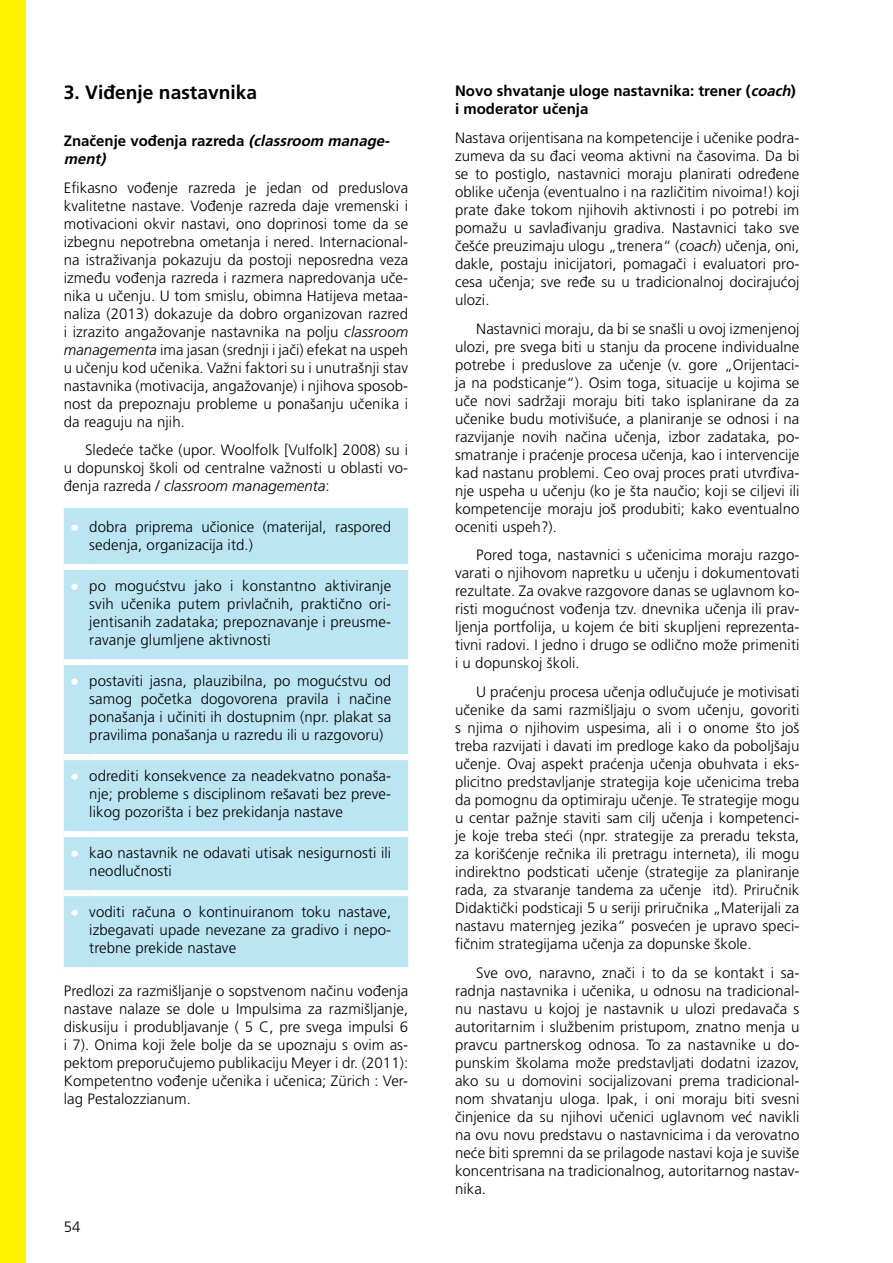
<style>
.page{position:relative;width:893px;height:1263px;background:#fff}
.page>*{position:absolute;margin:0;border:0;box-sizing:border-box;transform-origin:0 0}
.t1{font:700 19.2px "Frutiger LT Pro";color:#000}
.t2{font:300 15px/18px "Frutiger LT Pro";letter-spacing:.005em;color:#000;text-align:justify}
.t3{font:700 15px/18px "Frutiger LT Pro";color:#000}
.s1{font-style:italic}
.s2{font-weight:700;font-size:18px;color:#fff}
</style>
<div class="page">
<div style="left:0;top:0;width:26px;height:1263px;background:#fff200"></div>
<div style="left:64px;top:508px;width:344px;height:459px;background:#bce5f4"></div>
<div style="left:64px;top:564px;width:25px;height:6px;background:#fff"></div>
<div style="left:89px;top:564px;width:319px;height:6px;background:#fff"></div>
<div style="left:64px;top:659px;width:25px;height:6px;background:#fff"></div>
<div style="left:89px;top:659px;width:319px;height:6px;background:#fff"></div>
<div style="left:64px;top:754px;width:25px;height:6px;background:#fff"></div>
<div style="left:89px;top:754px;width:319px;height:6px;background:#fff"></div>
<div style="left:64px;top:831px;width:25px;height:6px;background:#fff"></div>
<div style="left:89px;top:831px;width:319px;height:6px;background:#fff"></div>
<div style="left:64px;top:890px;width:25px;height:6px;background:#fff"></div>
<div style="left:89px;top:890px;width:319px;height:6px;background:#fff"></div>
<p class="t1" style="left:64px;top:81px;width:195px">3. Viđenje nastavnika</p>
<p class="t3" style="left:64px;top:132px;width:331px">Značenje vođenja razreda <span class="s1">(classroom manage&shy;ment)</span></p>
<p class="t2" style="left:64px;top:179px;width:346px">Efikasno vođenje razreda je jedan od preduslova kvalitetne nastave. Vođenje razreda daje vremenski i motivacioni okvir nastavi, ono doprinosi tome da se izbegnu nepotrebna ometanja i nered. Internacional&shy;na istraživanja pokazuju da postoji neposredna veza između vođenja razreda i razmera napredovanja uče&shy;nika u učenju. U tom smislu, obimna Hatijeva metaa&shy;naliza (2013) dokazuje da dobro organizovan razred i izrazito angažovanje nastavnika na polju <span class="s1">classroom managementa</span> ima jasan (srednji i jači) efekat na uspeh u učenju kod učenika. Važni faktori su i unutrašnji stav nastavnika (motivacija, angažovanje) i njihova sposob&shy;nost da prepoznaju probleme u ponašanju učenika i da reaguju na njih.</p>
<p class="t2" style="left:64px;top:441px;width:346px;text-indent:21px">Sledeće tačke (upor. Woolfolk [Vulfolk] 2008) su i u dopunskoj školi od centralne važnosti u oblasti vo&shy;đenja razreda / <span class="s1">classroom managementa</span>:</p>
<p class="t2" style="left:89px;top:518px;width:303px;text-indent:-19px"><span class="s2">•</span> dobra priprema učionice (materijal, raspored sedenja, organizacija itd.)</p>
<p class="t2" style="left:89px;top:577px;width:303px;text-indent:-19px"><span class="s2">•</span> po mogućstvu jako i konstantno aktiviranje svih učenika putem privlačnih, praktično ori&shy;jentisanih zadataka; prepoznavanje i preusme&shy;ravanje glumljene aktivnosti</p>
<p class="t2" style="left:89px;top:672px;width:303px;text-indent:-19px"><span class="s2">•</span> postaviti jasna, plauzibilna, po mogućstvu od samog početka dogovorena pravila i načine ponašanja i učiniti ih dostupnim (npr. plakat sa pravilima ponašanja u razredu ili u razgovoru)</p>
<p class="t2" style="left:89px;top:767px;width:303px;text-indent:-19px"><span class="s2">•</span> odrediti konsekvence za neadekvatno ponaša&shy;nje; probleme s disciplinom rešavati bez preve&shy;likog pozorišta i bez prekidanja nastave</p>
<p class="t2" style="left:89px;top:844px;width:303px;text-indent:-19px"><span class="s2">•</span> kao nastavnik ne odavati utisak nesigurnosti ili neodlučnosti</p>
<p class="t2" style="left:89px;top:903px;width:303px;text-indent:-19px"><span class="s2">•</span> voditi računa o kontinuiranom toku nastave, izbegavati upade nevezane za gradivo i nepo&shy;trebne prekide nastave</p>
<p class="t2" style="left:64px;top:982px;width:346px">Predlozi za razmišljanje o sopstvenom načinu vođenja nastave nalaze se dole u Impulsima za razmišljanje, diskusiju i produbljavanje ( 5 C, pre svega impulsi 6 i 7). Onima koji žele bolje da se upoznaju s ovim as&shy;pektom preporučujemo publikaciju Meyer i dr. (2011):<br>Kompetentno vođenje učenika i učenica; Zürich : Ver&shy;lag Pestalozzianum.</p>
<p class="t2" style="left:64px;top:1217px;width:18px">54</p>
<p class="t3" style="left:455px;top:82px;width:342px">Novo shvatanje uloge nastavnika: trener (<span class="s1">coach</span>) i moderator učenja</p>
<p class="t2" style="left:455px;top:129px;width:346px">Nastava orijentisana na kompetencije i učenike podra&shy;zumeva da su đaci veoma aktivni na časovima. Da bi se to postiglo, nastavnici moraju planirati određene oblike učenja (eventualno i na različitim nivoima!) koji prate đake tokom njihovih aktivnosti i po potrebi im pomažu u savlađivanju gradiva. Nastavnici tako sve češće preuzimaju ulogu „trenera“ (<span class="s1">coach</span>) učenja, oni, dakle, postaju inicijatori, pomagači i evaluatori pro&shy;cesa učenja; sve ređe su u tradicionalnoj docirajućoj ulozi.</p>
<p class="t2" style="left:455px;top:319px;width:346px;text-indent:21px">Nastavnici moraju, da bi se snašli u ovoj izmenjenoj ulozi, pre svega biti u stanju da procene individualne potrebe i preduslove za učenje (v. gore „Orijentaci&shy;ja na podsticanje“). Osim toga, situacije u kojima se uče novi sadržaji moraju biti tako isplanirane da za učenike budu motivišuće, a planiranje se odnosi i na razvijanje novih načina učenja, izbor zadataka, po&shy;smatranje i praćenje procesa učenja, kao i intervencije kad nastanu problemi. Ceo ovaj proces prati utvrđiva&shy;nje uspeha u učenju (ko je šta naučio; koji se ciljevi ili kompetencije moraju još produbiti; kako eventualno oceniti uspeh?).</p>
<p class="t2" style="left:455px;top:546px;width:346px;text-indent:21px">Pored toga, nastavnici s učenicima moraju razgo&shy;varati o njihovom napretku u učenju i dokumentovati rezultate. Za ovakve razgovore danas se uglavnom ko&shy;risti mogućnost vođenja tzv. dnevnika učenja ili prav&shy;ljenja portfolija, u kojem će biti skupljeni reprezenta&shy;tivni radovi. I jedno i drugo se odlično može primeniti i u dopunskoj školi.</p>
<p class="t2" style="left:455px;top:683px;width:346px;text-indent:21px">U praćenju procesa učenja odlučujuće je motivisati učenike da sami razmišljaju o svom učenju, govoriti s njima o njihovim uspesima, ali i o onome što još treba razvijati i davati im predloge kako da poboljšaju učenje. Ovaj aspekt praćenja učenja obuhvata i eks&shy;plicitno predstavljanje strategija koje učenicima treba da pomognu da optimiraju učenje. Te strategije mogu u centar pažnje staviti sam cilj učenja i kompetenci&shy;je koje treba steći (npr. strategije za preradu teksta, za korišćenje rečnika ili pretragu interneta), ili mogu indirektno podsticati učenje (strategije za planiranje rada, za stvaranje tandema za učenje itd). Priručnik Didaktički podsticaji 5 u seriji priručnika „Materijali za nastavu maternjeg jezika“ posvećen je upravo speci&shy;fičnim strategijama učenja za dopunske škole.</p>
<p class="t2" style="left:455px;top:963px;width:346px;text-indent:21px">Sve ovo, naravno, znači i to da se kontakt i sa&shy;radnja nastavnika i učenika, u odnosu na tradicional&shy;nu nastavu u kojoj je nastavnik u ulozi predavača s autoritarnim i službenim pristupom, znatno menja u pravcu partnerskog odnosa. To za nastavnike u do&shy;punskim školama može predstavljati dodatni izazov, ako su u domovini socijalizovani prema tradicional&shy;nom shvatanju uloga. Ipak, i oni moraju biti svesni činjenice da su njihovi učenici uglavnom već navikli na ovu novu predstavu o nastavnicima i da verovatno neće biti spremni da se prilagode nastavi koja je suviše koncentrisana na tradicionalnog, autoritarnog nastav&shy;nika.</p>
</div>
